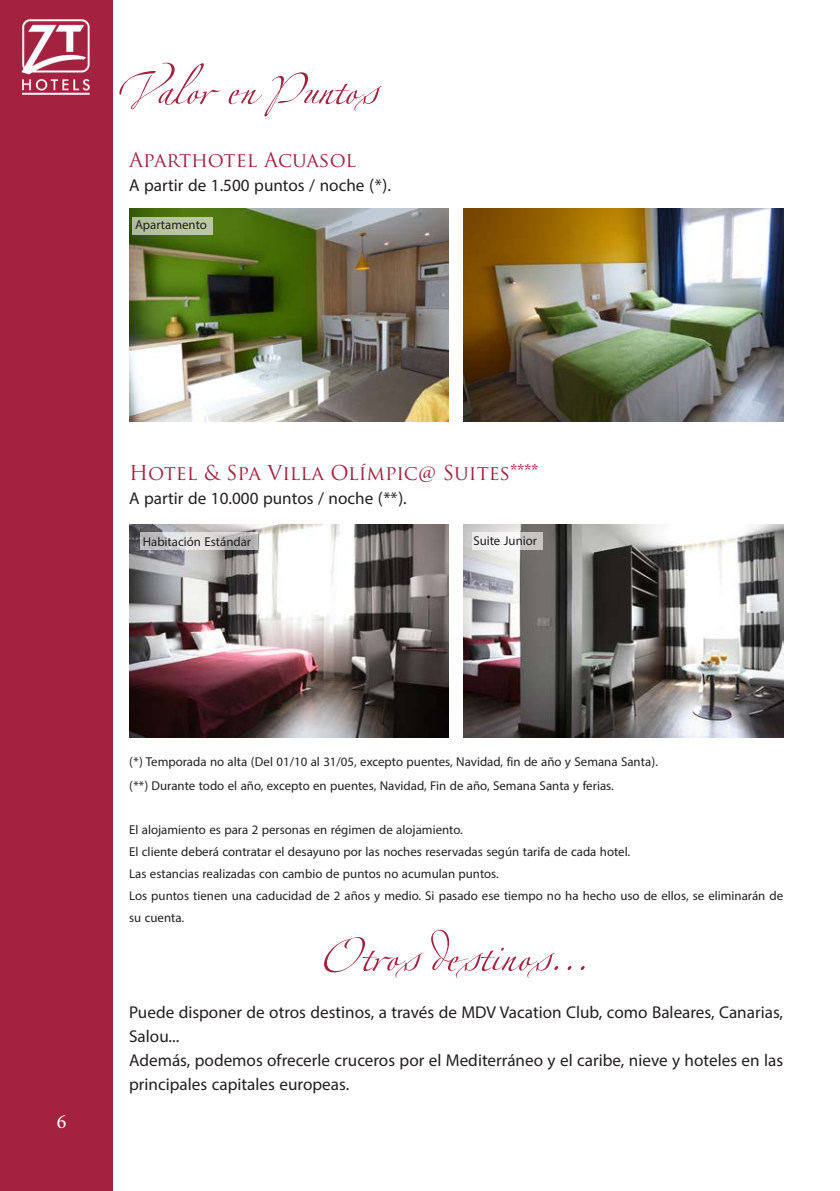
<style>
.page{position:relative;width:840px;height:1191px;background:#fff}
.page>*{position:absolute;margin:0;border:0;box-sizing:border-box;transform-origin:0 0}
.t1{font:60px "Linotype Zapfino Four";color:#a22240}
.t2{font:24px/24px "Myriad Arabic";color:#231f20}
.t3{font:20px "Trajan Pro";color:#a22240}
.t4{font:20px "Minion Pro";color:#fff}
.t5{font:18px/22px "Myriad Arabic";color:#231f20}
</style>
<div class="page">
<div style="left:0;top:0;width:112px;height:1191px;background:#a22240"></div>
<img style="left:463px;top:209px;width:319px;height:212px">
<img style="left:129px;top:209px;width:319px;height:212px">
<img style="left:463px;top:524px;width:319px;height:213px">
<img style="left:129px;top:524px;width:319px;height:213px">
<img style="left:21px;top:19px;width:69px;height:76px">
<div style="left:133px;top:217px;width:80px;height:17px;background:#b7c79e"></div>
<svg style="left:140px;top:533px;width:117px;height:17px;background:#cac9ca"></svg>
<svg style="left:472px;top:533px;width:71px;height:17px"></svg>
<p class="t1" style="left:113px;top:47px;width:264px">Valor en Puntos</p>
<p class="t3" style="left:129px;top:147px;width:228px">Aparthotel Acuasol</p>
<p class="t2" style="left:129px;top:174px;width:263px">A partir de 1.500 puntos / noche (*).</p>
<p class="t5" style="left:135px;top:214px;width:73px">Apartamento</p>
<p class="t3" style="left:129px;top:459px;width:410px">Hotel &amp; Spa Villa Olímpic@ Suites****</p>
<p class="t2" style="left:129px;top:486px;width:279px">A partir de 10.000 puntos / noche (**).</p>
<p class="t5" style="left:143px;top:531px;width:110px">Habitación Estándar</p>
<p class="t5" style="left:473px;top:530px;width:65px">Suite Junior</p>
<p class="t4" style="left:57px;top:1107px;width:11px">6</p>
<p class="t5" style="left:129px;top:750px;width:530px">(*) Temporada no alta (Del 01/10 al 31/05, excepto puentes, Navidad, fin de año y Semana Santa).</p>
<p class="t5" style="left:129px;top:774px;width:486px">(**) Durante todo el año, excepto en puentes, Navidad, Fin de año, Semana Santa y ferias.</p>
<p class="t5" style="left:129px;top:818px;width:335px">El alojamiento es para 2 personas en régimen de alojamiento.</p>
<p class="t5" style="left:129px;top:840px;width:502px">El cliente deberá contratar el desayuno por las noches reservadas según tarifa de cada hotel.</p>
<p class="t5" style="left:129px;top:862px;width:371px">Las estancias realizadas con cambio de puntos no acumulan puntos.</p>
<p class="t5" style="left:129px;top:884px;width:655px">Los puntos tienen una caducidad de 2 años y medio. Si pasado ese tiempo no ha hecho uso de ellos, se eliminarán de su cuenta.</p>
<p class="t1" style="left:323px;top:914px;width:267px">Otros destinos...</p>
<p class="t2" style="left:129px;top:1000px;width:655px">Puede disponer de otros destinos, a través de MDV Vacation Club, como Baleares, Canarias,<br>Salou...</p>
<p class="t2" style="left:129px;top:1048px;width:655px">Además, podemos ofrecerle cruceros por el Mediterráneo y el caribe, nieve y hoteles en las principales capitales europeas.</p>
</div>
